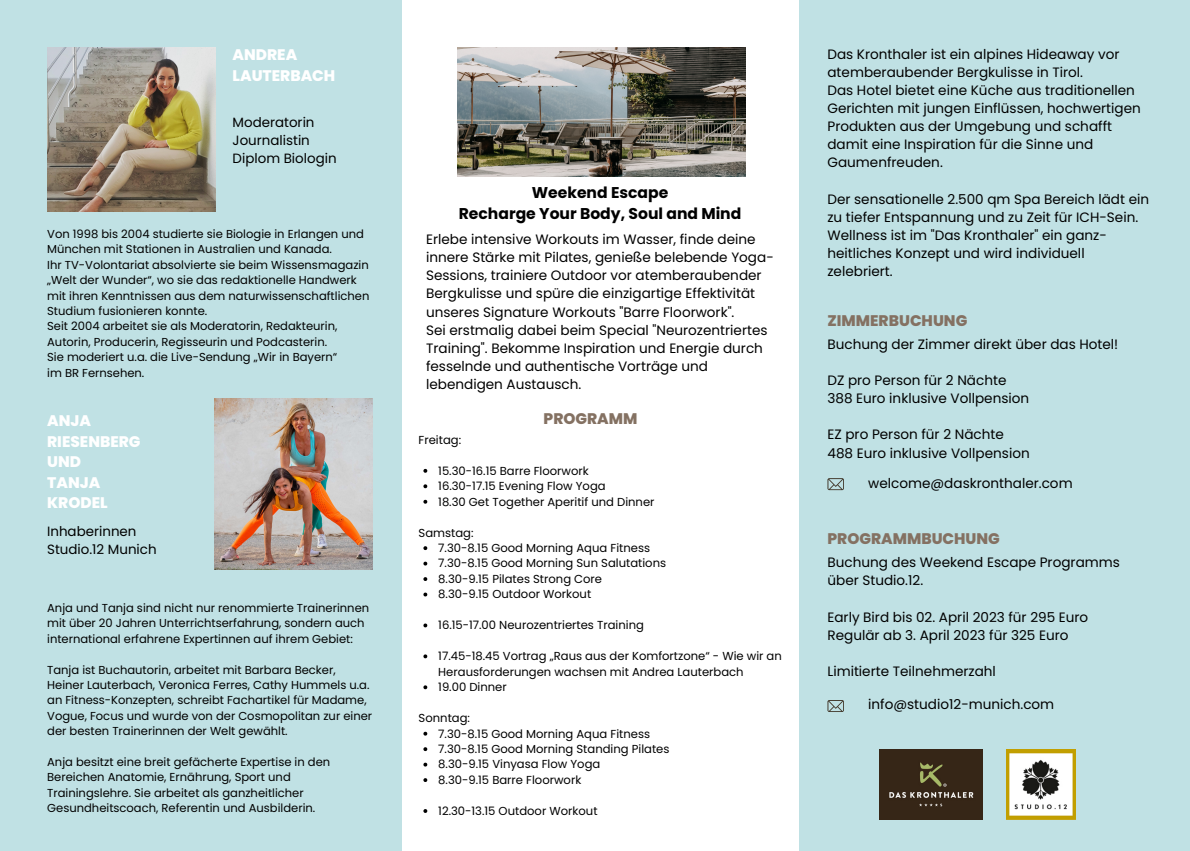
<style>
.page{position:relative;width:1190px;height:851px;background:#fff}
.page>*{position:absolute;margin:0;border:0;box-sizing:border-box;transform-origin:0 0}
.t1{font:700 15.6px/20.8px "Poppins";color:#000;text-align:center}
.t2{font:800 15.4px/20.4px "Poppins";color:#fff}
.t3{font:800 15.4px "Poppins";color:#847162}
.t4{font:13.6px/18.2px "Poppins";color:#000}
.t5{font:13.4px/17.8px "Poppins";color:#000}
.t6{font:11.6px/15.4px "Poppins";color:#000}
</style>
<div class="page">
<div style="left:0;top:0;width:1190px;height:850px;background:#c0e1e4"></div>
<div style="left:402px;top:0;width:396px;height:850px;background:#fff"></div>
<img style="left:47px;top:48px;width:168px;height:163px">
<img style="left:215px;top:399px;width:157px;height:170px">
<svg style="left:827px;top:700px;width:17px;height:12px"></svg>
<svg style="left:827px;top:478px;width:17px;height:12px"></svg>
<img style="left:880px;top:749px;width:103px;height:71px">
<img style="left:1006px;top:749px;width:69px;height:70px">
<img style="left:458px;top:48px;width:288px;height:128px">
<svg style="left:423px;top:469px;width:4px;height:3px"></svg>
<svg style="left:423px;top:484px;width:4px;height:4px"></svg>
<svg style="left:423px;top:500px;width:4px;height:3px"></svg>
<svg style="left:423px;top:546px;width:4px;height:4px"></svg>
<svg style="left:423px;top:561px;width:4px;height:4px"></svg>
<svg style="left:423px;top:577px;width:4px;height:4px"></svg>
<svg style="left:423px;top:592px;width:4px;height:4px"></svg>
<svg style="left:423px;top:623px;width:4px;height:4px"></svg>
<svg style="left:423px;top:654px;width:4px;height:4px"></svg>
<svg style="left:423px;top:685px;width:4px;height:4px"></svg>
<svg style="left:423px;top:731px;width:4px;height:4px"></svg>
<svg style="left:423px;top:747px;width:4px;height:4px"></svg>
<svg style="left:423px;top:762px;width:4px;height:4px"></svg>
<svg style="left:423px;top:778px;width:4px;height:4px"></svg>
<svg style="left:423px;top:809px;width:4px;height:3px"></svg>
<h2 class="t2" style="left:233px;top:45px;width:104px">ANDREA<br>LAUTERBACH</h2>
<p class="t5" style="left:233px;top:114px;width:106px">Moderatorin<br>Journalistin<br>Diplom Biologin</p>
<p class="t6" style="left:47px;top:226px;width:324px">Von 1998 bis 2004 studierte sie Biologie in Erlangen und München mit Stationen in Australien und Kanada.<br>Ihr TV-Volontariat absolvierte sie beim Wissensmagazin „Welt der Wunder“, wo sie das redaktionelle Handwerk mit ihren Kenntnissen aus dem naturwissenschaftlichen Studium fusionieren konnte.<br>Seit 2004 arbeitet sie als Moderatorin, Redakteurin, Autorin, Producerin, Regisseurin und Podcasterin.<br>Sie moderiert u.a. die Live-Sendung „Wir in Bayern“<br>im BR Fernsehen.</p>
<h2 class="t2" style="left:47px;top:410px;width:95px">ANJA<br>RIESENBERG<br>UND<br>TANJA<br>KRODEL</h2>
<p class="t5" style="left:47px;top:522px;width:111px">Inhaberinnen<br>Studio.12 Munich</p>
<p class="t6" style="left:47px;top:600px;width:324px">Anja und Tanja sind nicht nur renommierte Trainerinnen mit über 20 Jahren Unterrichtserfahrung, sondern auch international erfahrene Expertinnen auf ihrem Gebiet:</p>
<p class="t6" style="left:47px;top:661px;width:327px">Tanja ist Buchautorin, arbeitet mit Barbara Becker, Heiner Lauterbach, Veronica Ferres, Cathy Hummels u.a. an Fitness-Konzepten, schreibt Fachartikel für Madame, Vogue, Focus und wurde von der Cosmopolitan zur einer der besten Trainerinnen der Welt gewählt.</p>
<p class="t6" style="left:47px;top:754px;width:285px">Anja besitzt eine breit gefächerte Expertise in den Bereichen Anatomie, Ernährung, Sport und Trainingslehre. Sie arbeitet als ganzheitlicher Gesundheitscoach, Referentin und Ausbilderin.</p>
<h1 class="t1" style="left:459px;top:182px;width:284px">Weekend Escape<br>Recharge Your Body, Soul and Mind</h1>
<p class="t4" style="left:426px;top:230px;width:349px">Erlebe intensive Workouts im Wasser, finde deine innere Stärke mit Pilates, genieße belebende Yoga-Sessions, trainiere Outdoor vor atemberaubender Bergkulisse und spüre die einzigartige Effektivität unseres Signature Workouts "Barre Floorwork".<br>Sei erstmalig dabei beim Special "Neurozentriertes Training". Bekomme Inspiration und Energie durch fesselnde und authentische Vorträge und lebendigen Austausch.</p>
<p class="t6" style="left:419px;top:432px;width:44px">Freitag:</p>
<h2 class="t3" style="left:544px;top:407px;width:95px">PROGRAMM</h2>
<p class="t6" style="left:438px;top:463px;width:218px">15.30-16.15 Barre Floorwork<br>16.30-17.15 Evening Flow Yoga<br>18.30 Get Together Aperitif und Dinner</p>
<p class="t6" style="left:438px;top:540px;width:229px">7.30-8.15 Good Morning Aqua Fitness 7.30-8.15 Good Morning Sun Salutations 8.30-9.15 Pilates Strong Core<br>8.30-9.15 Outdoor Workout</p>
<p class="t6" style="left:438px;top:617px;width:207px">16.15-17.00 Neurozentriertes Training</p>
<p class="t6" style="left:438px;top:648px;width:345px">17.45-18.45 Vortrag „Raus aus der Komfortzone“ - Wie wir an<br>Herausforderungen wachsen mit Andrea Lauterbach<br>19.00 Dinner</p>
<p class="t6" style="left:438px;top:725px;width:233px">7.30-8.15 Good Morning Aqua Fitness 7.30-8.15 Good Morning Standing Pilates 8.30-9.15 Vinyasa Flow Yoga<br>8.30-9.15 Barre Floorwork</p>
<p class="t6" style="left:438px;top:803px;width:161px">12.30-13.15 Outdoor Workout</p>
<p class="t6" style="left:419px;top:524px;width:56px">Samstag:</p>
<p class="t6" style="left:419px;top:710px;width:53px">Sonntag:</p>
<p class="t4" style="left:827px;top:45px;width:315px">Das Kronthaler ist ein alpines Hideaway vor atemberaubender Bergkulisse in Tirol.<br>Das Hotel bietet eine Küche aus traditionellen Gerichten mit jungen Einflüssen, hochwertigen Produkten aus der Umgebung und schafft damit eine Inspiration für die Sinne und Gaumenfreuden.</p>
<p class="t4" style="left:827px;top:190px;width:323px">Der sensationelle 2.500 qm Spa Bereich lädt ein zu tiefer Entspannung und zu Zeit für ICH-Sein.<br>Wellness ist im "Das Kronthaler" ein ganz&shy;heitliches Konzept und wird individuell zelebriert.</p>
<h2 class="t3" style="left:827px;top:309px;width:141px">ZIMMERBUCHUNG</h2>
<p class="t4" style="left:827px;top:335px;width:292px">Buchung der Zimmer direkt über das Hotel!</p>
<p class="t4" style="left:827px;top:371px;width:203px">DZ pro Person für 2 Nächte<br>388 Euro inklusive Vollpension</p>
<p class="t4" style="left:827px;top:425px;width:204px">EZ pro Person für 2 Nächte<br>488 Euro inklusive Vollpension</p>
<p class="t4" style="left:868px;top:473px;width:206px">welcome@daskronthaler.com</p>
<h2 class="t3" style="left:827px;top:527px;width:174px">PROGRAMMBUCHUNG</h2>
<p class="t4" style="left:827px;top:553px;width:294px">Buchung des Weekend Escape Programms über Studio.12.</p>
<p class="t4" style="left:827px;top:607px;width:262px">Early Bird bis 02. April 2023 für 295 Euro<br>Regulär ab 3. April 2023 für 325 Euro</p>
<p class="t4" style="left:827px;top:662px;width:170px">Limitierte Teilnehmerzahl</p>
<p class="t4" style="left:868px;top:695px;width:188px">info@studio12-munich.com</p>
</div>
